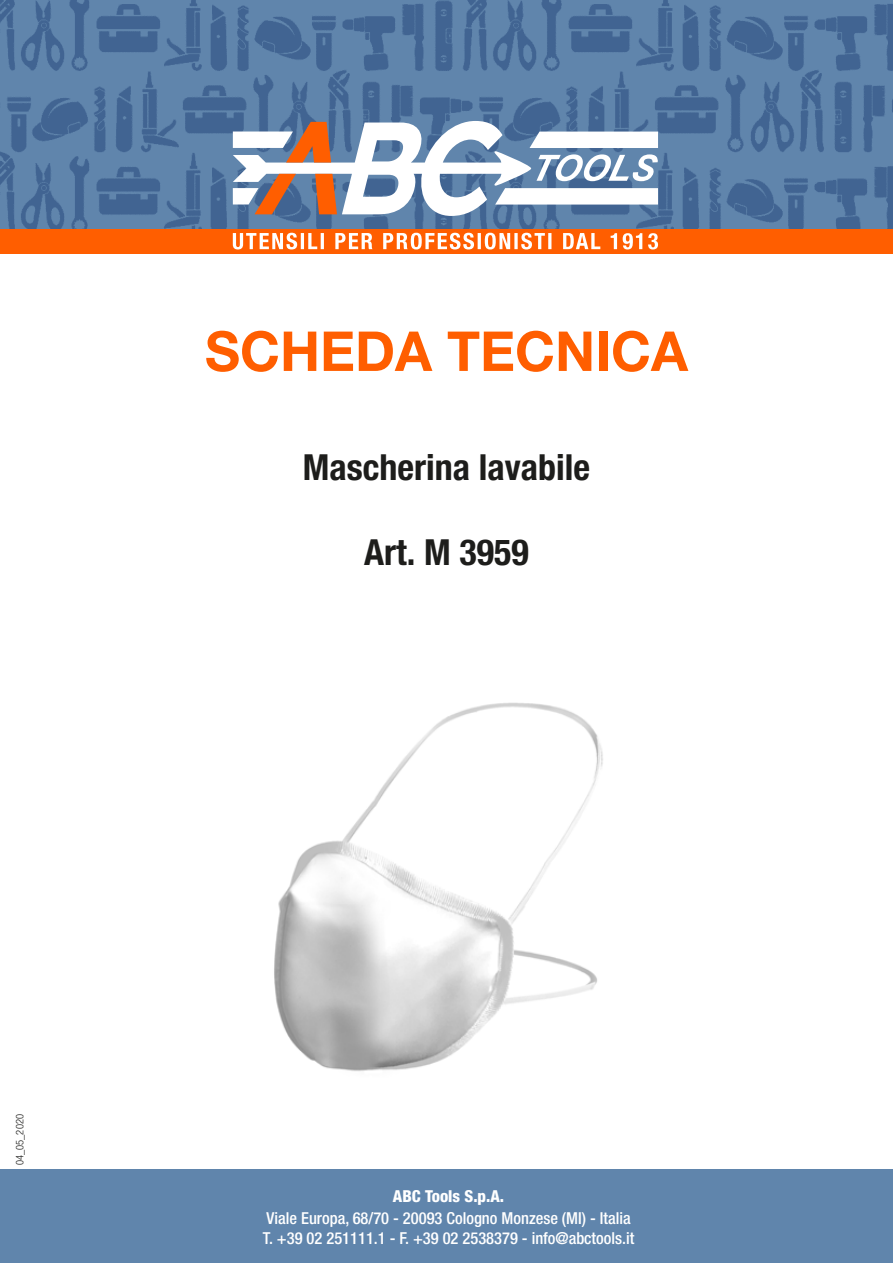
<style>
.page{position:relative;width:893px;height:1263px;background:#fff}
.page>*{position:absolute;margin:0;border:0;box-sizing:border-box;transform-origin:0 0}
.t1{font:700 55.05px "Helvetica Amos";color:#ff5e00}
.t2{font:700 36px "Helvetica Amos Cond";color:#1d1d1b}
.t3{font:500 condensed 16.5px/19.8px "Helvetica Neue";color:#fff}
.t4{font:800 condensed 16.5px "Helvetica Neue";color:#fff}
.t5{font:300 10.5px "Helvetica Amos Cond";color:#1d1d1b}
</style>
<div class="page">
<img style="left:0;top:0;width:893px;height:229px">
<div style="left:0;top:1169px;width:893px;height:94px;background:#6085ac"></div>
<svg style="left:233px;top:121px;width:425px;height:95px"></svg>
<div style="left:0;top:229px;width:893px;height:24px;background:#ff5e00"></div>
<svg style="left:233px;top:233px;width:425px;height:16px"></svg>
<img style="left:274px;top:702px;width:329px;height:370px">
<h1 class="t1" style="left:205px;top:320px;width:485px">SCHEDA TECNICA</h1>
<h2 class="t2" style="left:303px;top:446px;width:289px">Mascherina lavabile</h2>
<h2 class="t2" style="left:364px;top:532px;width:166px">Art. M 3959</h2>
<p class="t5" style="left:14px;top:1165px;width:52px;rotate:-90deg">04_05_2020</p>
<p class="t4" style="left:393px;top:1186px;width:113px">ABC Tools S.p.A.</p>
<p class="t3" style="left:263px;top:1208px;width:373px">Viale Europa, 68/70 - 20093 Cologno Monzese (MI) - Italia<br>T. +39 02 251111.1 - F. +39 02 2538379 - info@abctools.it</p>
</div>
